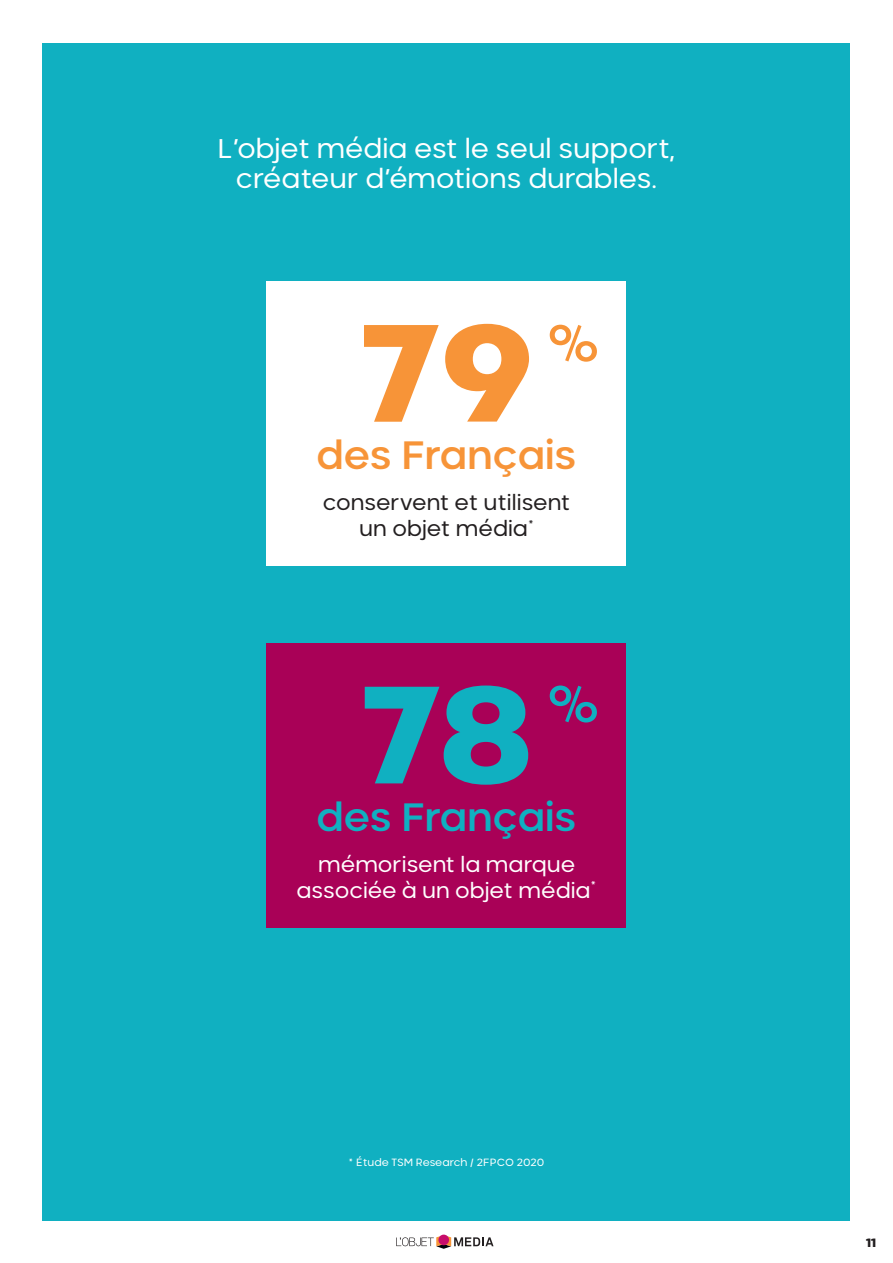
<style>
.page{position:relative;width:893px;height:1263px;background:#fff}
.page>*{position:absolute;margin:0;border:0;box-sizing:border-box;transform-origin:0 0}
.t1{font:138px "Neometric Alt Black";color:#f79438}
.t2{font:138px "Neometric Alt Black";color:#10b0c1}
.t3{font:500 52.2px "Neometric Alt";color:#f79438}
.t4{font:500 52.2px "Neometric Alt";color:#10b0c1}
.t5{font:500 39.45px "Neometric";color:#f79438}
.t6{font:500 39.45px "Neometric";color:#10b0c1}
.t7{font:27px/30px "Neometric";color:#fff;text-align:center}
.t8{font:21.45px/25.8px "Neometric";color:#fff;text-align:center}
.t9{font:21.45px/25.8px "Neometric";color:#231f20;text-align:center}
.t10{font:12px "Neometric Alt Black";color:#231f20}
.t11{font:10.5px "Neometric";letter-spacing:-.005em;color:#fff}
</style>
<div class="page">
<div style="left:43px;top:43px;width:807px;height:1177px;background:#10b0c1"></div>
<div style="left:267px;top:281px;width:359px;height:285px;background:#fff"></div>
<div style="left:267px;top:643px;width:359px;height:284px;background:#a90157"></div>
<svg style="left:396px;top:1234px;width:97px;height:15px"></svg>
<p class="t7" style="left:217px;top:132px;width:459px">L’objet média est le seul support, créateur d’émotions durables.</p>
<h1 class="t1" style="left:360px;top:276px;width:175px">79</h1>
<h3 class="t5" style="left:317px;top:429px;width:261px">des Français</h3>
<p class="t9" style="left:323px;top:489px;width:249px">conservent et utilisent un objet média<sup>*</sup></p>
<h2 class="t3" style="left:547px;top:308px;width:54px">%</h2>
<h2 class="t4" style="left:547px;top:669px;width:54px">%</h2>
<h1 class="t2" style="left:360px;top:638px;width:173px">78</h1>
<h3 class="t6" style="left:317px;top:790px;width:261px">des Français</h3>
<p class="t8" style="left:297px;top:850px;width:301px">mémorisent la marque associée à un objet média<sup>*</sup></p>
<p class="t11" style="left:349px;top:1155px;width:197px">* Étude TSM Research / 2FPCO 2020</p>
<p class="t10" style="left:866px;top:1234px;width:11px">11</p>
</div>
